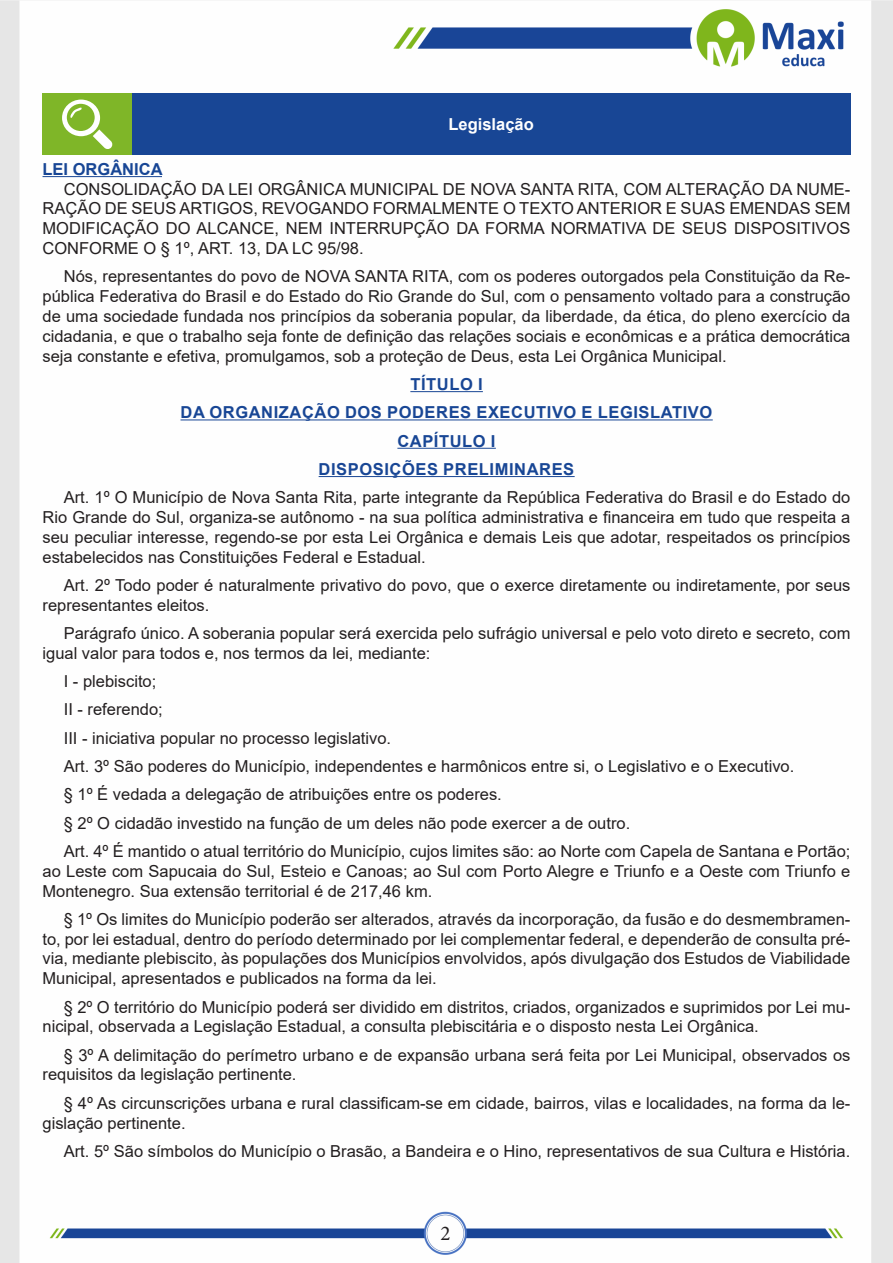
<style>
.page{position:relative;width:893px;height:1263px;background:#fff}
.page>*{position:absolute;margin:0;border:0;box-sizing:border-box;transform-origin:0 0}
.t1{font:21px "Minion Pro";color:#231f20}
.Texto{font:16.5px/19.8px "Arial";color:#231f20;text-align:justify}
.TITULO_DE_LEI{font:700 16.5px "Arial";letter-spacing:.035em;color:#184695}
.TITULO_DE_LEI-2{font:700 16.5px "Arial";color:#184695}
.Titulo_de_Caixa{font:700 16.5px "Arial";color:#fff}
</style>
<div class="page">
<img style="left:0;top:0;width:893px;height:1263px">
<hr style="left:43px;top:176px;width:119px;height:1px;background:#184695">
<hr style="left:410px;top:391px;width:73px;height:1px;background:#184695">
<hr style="left:181px;top:420px;width:532px;height:1px;background:#184695">
<hr style="left:397px;top:448px;width:99px;height:1px;background:#184695">
<hr style="left:319px;top:476px;width:256px;height:1px;background:#184695">
<div style="left:43px;top:94px;width:89px;height:61px;background:#7fb628"></div>
<div style="left:132px;top:94px;width:718px;height:61px;background:#184695"></div>
<svg style="left:62px;top:100px;width:51px;height:49px"></svg>
<p class="Titulo_de_Caixa" style="left:448px;top:113px;width:87px">Legislação</p>
<p class="TITULO_DE_LEI-2" style="left:43px;top:157px;width:122px">LEI ORGÂNICA</p>
<p class="Texto" style="left:43px;top:179px;width:809px;text-indent:21px">CONSOLIDAÇÃO DA LEI ORGÂNICA MUNICIPAL DE NOVA SANTA RITA, COM ALTERAÇÃO DA NUME-RAÇÃO DE SEUS ARTIGOS, REVOGANDO FORMALMENTE O TEXTO ANTERIOR E SUAS EMENDAS SEM MODIFICAÇÃO DO ALCANCE, NEM INTERRUPÇÃO DA FORMA NORMATIVA DE SEUS DISPOSITIVOS CONFORME O § 1º, ART. 13, DA LC 95/98.</p>
<p class="Texto" style="left:43px;top:267px;width:809px;text-indent:21px">Nós, representantes do povo de NOVA SANTA RITA, com os poderes outorgados pela Constituição da Re&shy;pública Federativa do Brasil e do Estado do Rio Grande do Sul, com o pensamento voltado para a construção de uma sociedade fundada nos princípios da soberania popular, da liberdade, da ética, do pleno exercício da cidadania, e que o trabalho seja fonte de definição das relações sociais e econômicas e a prática democrática seja constante e efetiva, promulgamos, sob a proteção de Deus, esta Lei Orgânica Municipal.</p>
<p class="TITULO_DE_LEI" style="left:410px;top:372px;width:74px">TÍTULO I</p>
<p class="TITULO_DE_LEI" style="left:181px;top:401px;width:533px">DA ORGANIZAÇÃO DOS PODERES EXECUTIVO E LEGISLATIVO</p>
<p class="TITULO_DE_LEI" style="left:397px;top:429px;width:100px">CAPÍTULO I</p>
<p class="TITULO_DE_LEI" style="left:319px;top:457px;width:257px">DISPOSIÇÕES PRELIMINARES</p>
<p class="Texto" style="left:43px;top:487px;width:809px;text-indent:21px">Art. 1º O Município de Nova Santa Rita, parte integrante da República Federativa do Brasil e do Estado do Rio Grande do Sul, organiza-se autônomo - na sua política administrativa e financeira em tudo que respeita a seu peculiar interesse, regendo-se por esta Lei Orgânica e demais Leis que adotar, respeitados os princípios estabelecidos nas Constituições Federal e Estadual.</p>
<p class="Texto" style="left:43px;top:575px;width:809px;text-indent:21px">Art. 2º Todo poder é naturalmente privativo do povo, que o exerce diretamente ou indiretamente, por seus representantes eleitos.</p>
<p class="Texto" style="left:43px;top:623px;width:809px;text-indent:21px">Parágrafo único. A soberania popular será exercida pelo sufrágio universal e pelo voto direto e secreto, com igual valor para todos e, nos termos da lei, mediante:</p>
<p class="Texto" style="left:64px;top:671px;width:94px">I - plebiscito;</p>
<p class="Texto" style="left:64px;top:699px;width:101px">II - referendo;</p>
<p class="Texto" style="left:64px;top:728px;width:329px">III - iniciativa popular no processo legislativo.</p>
<p class="Texto" style="left:64px;top:756px;width:732px">Art. 3º São poderes do Município, independentes e harmônicos entre si, o Legislativo e o Executivo.</p>
<p class="Texto" style="left:64px;top:784px;width:440px">§ 1º É vedada a delegação de atribuições entre os poderes.</p>
<p class="Texto" style="left:64px;top:813px;width:568px">§ 2º O cidadão investido na função de um deles não pode exercer a de outro.</p>
<p class="Texto" style="left:43px;top:841px;width:809px;text-indent:21px">Art. 4º É mantido o atual território do Município, cujos limites são: ao Norte com Capela de Santana e Portão; ao Leste com Sapucaia do Sul, Esteio e Canoas; ao Sul com Porto Alegre e Triunfo e a Oeste com Triunfo e Montenegro. Sua extensão territorial é de 217,46 km.</p>
<p class="Texto" style="left:43px;top:909px;width:809px;text-indent:21px">§ 1º Os limites do Município poderão ser alterados, através da incorporação, da fusão e do desmembramen&shy;to, por lei estadual, dentro do período determinado por lei complementar federal, e dependerão de consulta pré&shy;via, mediante plebiscito, às populações dos Municípios envolvidos, após divulgação dos Estudos de Viabilidade Municipal, apresentados e publicados na forma da lei.</p>
<p class="Texto" style="left:43px;top:997px;width:809px;text-indent:21px">§ 2º O território do Município poderá ser dividido em distritos, criados, organizados e suprimidos por Lei mu&shy;nicipal, observada a Legislação Estadual, a consulta plebiscitária e o disposto nesta Lei Orgânica.</p>
<p class="Texto" style="left:43px;top:1045px;width:809px;text-indent:21px">§ 3º A delimitação do perímetro urbano e de expansão urbana será feita por Lei Municipal, observados os requisitos da legislação pertinente.</p>
<p class="Texto" style="left:43px;top:1093px;width:809px;text-indent:21px">§ 4º As circunscrições urbana e rural classificam-se em cidade, bairros, vilas e localidades, na forma da le&shy;gislação pertinente.</p>
<p class="Texto" style="left:64px;top:1141px;width:788px">Art. 5º São símbolos do Município o Brasão, a Bandeira e o Hino, representativos de sua Cultura e História.</p>
<p class="t1" style="left:440px;top:1219px;width:12px">2</p>
</div>
